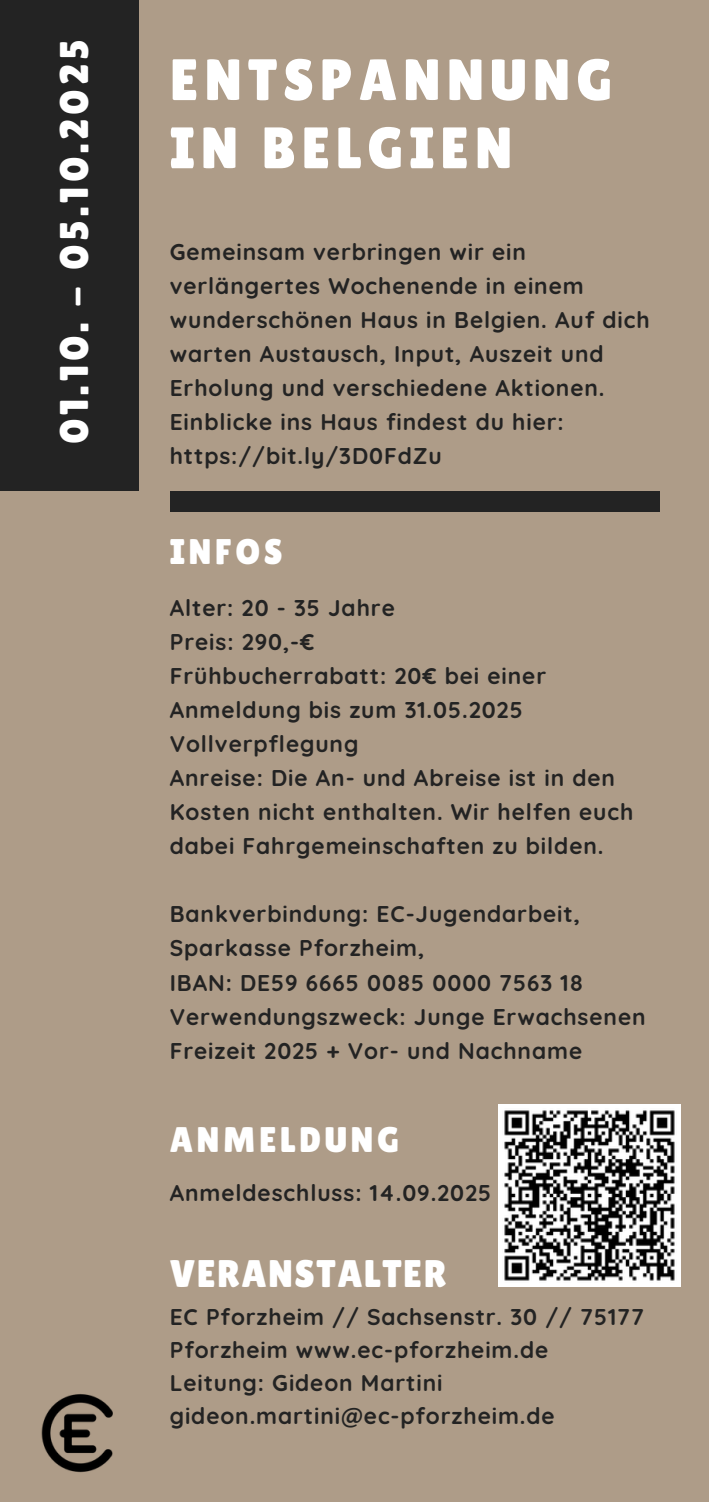
<style>
.page{position:relative;width:709px;height:1502px;background:#ae9c88}
.page>*{position:absolute;margin:0;border:0;box-sizing:border-box;transform-origin:0 0}
.t1{font:58.25px/68.2px "Lilita One";letter-spacing:.1em;color:#fff}
.t2{font:40px "Lilita One";letter-spacing:.1em;color:#fff}
.t3{font:38.5px "Lilita One";letter-spacing:.04em;color:#fff}
.t4{font:35.5px "Lilita One";letter-spacing:.1em;color:#fff}
.t5{font:700 22.75px/34px "Quicksand";letter-spacing:.04em;color:#232323}
</style>
<div class="page">
<div style="left:0;top:0;width:139px;height:491px;background:#232323"></div>
<div style="left:170px;top:491px;width:489px;height:21px;background:#232323"></div>
<img style="left:41px;top:1394px;width:72px;height:79px">
<img style="left:498px;top:1104px;width:182px;height:182px">
<h3 class="t2" style="left:51px;top:444px;width:407px;rotate:-90deg">01.10. - 05.10.2025</h3>
<h4 class="t1" style="left:170px;top:45px;width:444px">ENTSPANNUNG<br>IN BELGIEN</h4>
<p class="t5" style="left:170px;top:234px;width:481px">Gemeinsam verbringen wir ein verlängertes Wochenende in einem wunderschönen Haus in Belgien. Auf dich warten Austausch, Input, Auszeit und Erholung und verschiedene Aktionen.<br>Einblicke ins Haus findest du hier: https://bit.ly/3D0FdZu</p>
<p class="t4" style="left:170px;top:531px;width:115px">INFOS</p>
<h2 class="t5" style="left:170px;top:590px;width:227px">Alter: 20 - 35 Jahre</h2>
<p class="t5" style="left:170px;top:624px;width:146px">Preis: 290,-€</p>
<h1 class="t5" style="left:170px;top:658px;width:465px">Frühbucherrabatt: 20€ bei einer<br>Anmeldung bis zum 31.05.2025<br>Vollverpflegung<br>Anreise: Die An- und Abreise ist in den<br>Kosten nicht enthalten. Wir helfen euch dabei Fahrgemeinschaften zu bilden.</h1>
<h4 class="t5" style="left:170px;top:897px;width:412px">Bankverbindung: EC-Jugendarbeit,<br>Sparkasse Pforzheim,</h4>
<p class="t5" style="left:170px;top:965px;width:477px">IBAN: DE59 6665 0085 0000 7563 18<br>Verwendungszweck: Junge Erwachsenen<br>Freizeit 2025 + Vor- und Nachname</p>
<h3 class="t4" style="left:170px;top:1119px;width:231px">ANMELDUNG</h3>
<p class="t5" style="left:170px;top:1175px;width:323px">Anmeldeschluss: 14.09.2025</p>
<h4 class="t3" style="left:170px;top:1251px;width:278px">VERANSTALTER</h4>
<p class="t5" style="left:170px;top:1300px;width:476px;line-height:33px">EC Pforzheim // Sachsenstr. 30 // 75177<br>Pforzheim www.ec-pforzheim.de</p>
<h4 class="t5" style="left:170px;top:1366px;width:274px">Leitung: Gideon Martini</h4>
<p class="t5" style="left:170px;top:1399px;width:386px">gideon.martini@ec-pforzheim.de</p>
</div>
